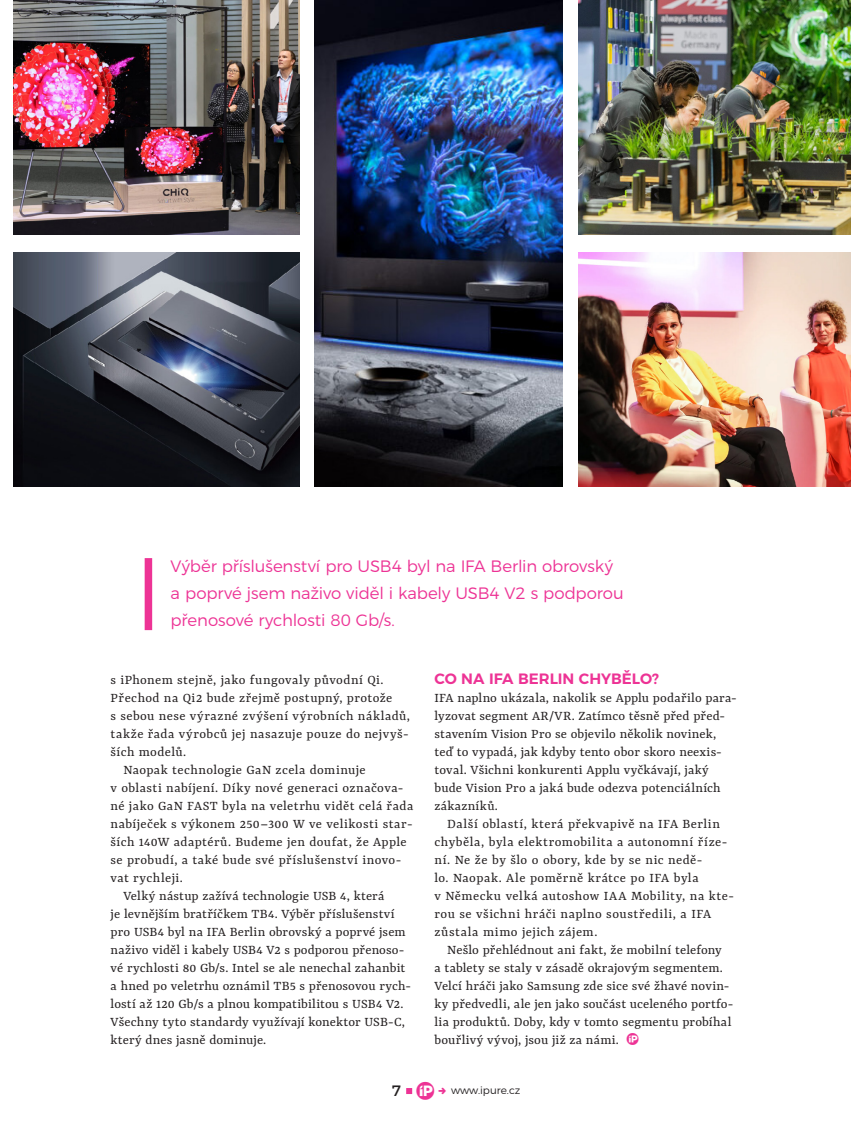
<style>
.page{position:relative;width:851px;height:1127px;background:#fff}
.page>*{position:absolute;margin:0;border:0;box-sizing:border-box;transform-origin:0 0}
.t1{font:300 16.5px/27px "Montserrat";letter-spacing:-.01em;color:#ed3395}
.t2{font:600 15px "Montserrat";color:#ed3395}
.t3{font:15px "Montserrat";color:#231f20}
.t4{font:14.4px/18px "Yrsa";letter-spacing:.02em;color:#231f20}
.t5{font:300 10.5px "Montserrat";color:#231f20}
.s1{font-family:"i Pure";font-size:24px;color:#ed3395}
.s2{font-family:"i Pure";font-size:25.5px;color:#ed3395}
</style>
<div class="page">
<img style="left:14px;top:0;width:285px;height:234px">
<img style="left:578px;top:0;width:272px;height:234px">
<img style="left:314px;top:0;width:248px;height:486px">
<img style="left:14px;top:252px;width:285px;height:234px">
<img style="left:578px;top:252px;width:272px;height:234px">
<div style="left:145px;top:558px;width:7px;height:72px;background:#ed3395"></div>
<svg style="left:406px;top:1088px;width:6px;height:6px"></svg>
<p class="t1" style="left:171px;top:552px;width:454px">Výběr příslušenství pro USB4 byl na IFA Berlin obrovský a poprvé jsem naživo viděl i kabely USB4 V2 s podporou přenosové rychlosti 80 Gb/s.</p>
<p class="t4" style="left:111px;top:671px;width:274px">s iPhonem stejně, jako fungovaly původní Qi.</p>
<p class="t4" style="left:111px;top:689px;width:283px">Přechod na Qi2 bude zřejmě postupný, protože</p>
<p class="t4" style="left:111px;top:707px;width:301px">s sebou nese výrazné zvýšení výrobních nákladů,</p>
<p class="t4" style="left:111px;top:725px;width:299px">takže řada výrobců jej nasazuje pouze do nejvyš-</p>
<p class="t4" style="left:111px;top:743px;width:77px">ších modelů.</p>
<p class="t4" style="left:123px;top:761px;width:244px">Naopak technologie GaN zcela dominuje</p>
<p class="t4" style="left:111px;top:779px;width:294px">v oblasti nabíjení. Díky nové generaci označova-</p>
<p class="t4" style="left:111px;top:797px;width:304px">né jako GaN FAST byla na veletrhu vidět celá řada</p>
<p class="t4" style="left:111px;top:815px;width:303px">nabíječek s výkonem 250–300 W ve velikosti star-</p>
<p class="t4" style="left:111px;top:833px;width:297px">ších 140W adaptérů. Budeme jen doufat, že Apple</p>
<p class="t4" style="left:111px;top:851px;width:292px">se probudí, a také bude své příslušenství inovo-</p>
<p class="t4" style="left:111px;top:869px;width:74px">vat rychleji.</p>
<p class="t4" style="left:123px;top:887px;width:262px">Velký nástup zažívá technologie USB 4, která</p>
<p class="t4" style="left:111px;top:905px;width:285px">je levnějším bratříčkem TB4. Výběr příslušenství</p>
<p class="t4" style="left:111px;top:923px;width:296px">pro USB4 byl na IFA Berlin obrovský a poprvé jsem</p>
<p class="t4" style="left:111px;top:941px;width:295px">naživo viděl i kabely USB4 V2 s podporou přenoso-</p>
<p class="t4" style="left:111px;top:959px;width:296px">vé rychlosti 80 Gb/s. Intel se ale nenechal zahanbit</p>
<p class="t4" style="left:111px;top:977px;width:302px">a hned po veletrhu oznámil TB5 s přenosovou rych-</p>
<p class="t4" style="left:111px;top:995px;width:294px">lostí až 120 Gb/s a plnou kompatibilitou s USB4 V2.</p>
<p class="t4" style="left:111px;top:1013px;width:296px">Všechny tyto standardy využívají konektor USB‑C,</p>
<p class="t4" style="left:111px;top:1031px;width:157px">který dnes jasně dominuje.</p>
<p class="t2" style="left:434px;top:666px;width:226px">CO NA IFA BERLIN CHYBĚLO?</p>
<p class="t4" style="left:434px;top:689px;width:304px">IFA naplno ukázala, nakolik se Applu podařilo para&shy;lyzovat segment AR/VR. Zatímco těsně před před&shy;stavením Vision Pro se objevilo několik novinek, teď to vypadá, jak kdyby tento obor skoro neexis&shy;toval. Všichni konkurenti Applu vyčkávají, jaký bude Vision Pro a jaká bude odezva potenciálních zákazníků.</p>
<p class="t4" style="left:434px;top:815px;width:301px;text-indent:13px">Další oblastí, která překvapivě na IFA Berlin chyběla, byla elektromobilita a autonomní říze&shy;ní. Ne že by šlo o obory, kde by se nic nedě-<br>lo. Naopak. Ale poměrně krátce po IFA byla<br>v Německu velká autoshow IAA Mobility, na kte&shy;rou se všichni hráči naplno soustředili, a IFA zůstala mimo jejich zájem.</p>
<p class="t4" style="left:434px;top:941px;width:300px;text-indent:13px">Nešlo přehlédnout ani fakt, že mobilní telefony<br>a tablety se staly v zásadě okrajovým segmentem.<br>Velcí hráči jako Samsung zde sice své žhavé novin&shy;ky předvedli, ale jen jako součást uceleného portfo&shy;lia produktů. Doby, kdy v tomto segmentu probíhal bouřlivý vývoj, jsou již za námi. <span class="s1">D</span></p>
<p class="t3" style="left:392px;top:1079px;width:43px">7 <span class="s2">C</span></p>
<p class="t5" style="left:451px;top:1082px;width:71px">www.ipure.cz</p>
</div>
